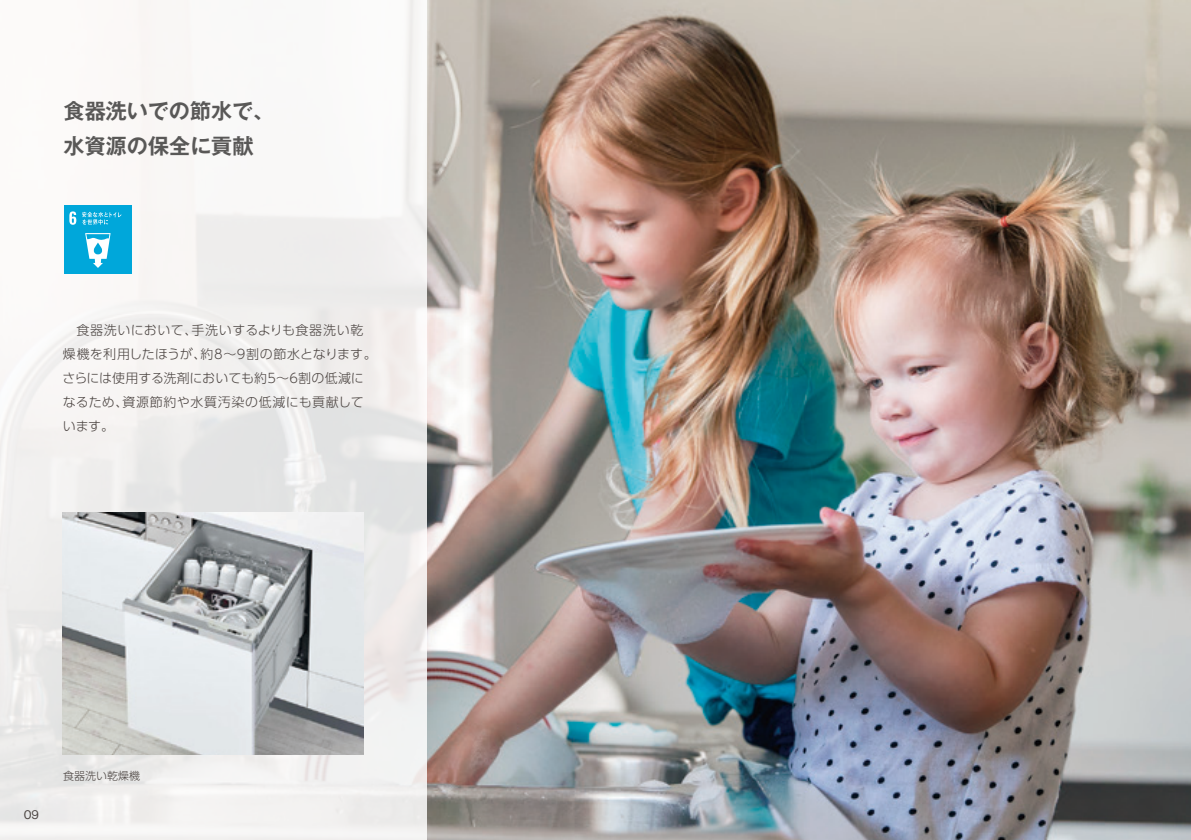
<style>
.page{position:relative;width:1191px;height:840px;background:#fff}
.page>*{position:absolute;margin:0;border:0;box-sizing:border-box;transform-origin:0 0}
.t1{font:700 21.2px/35.2px "Gothic MB101 Pro De";color:#595857}
.t2{font:300 13px/24px "UD Shin Go Pro";letter-spacing:.02em;color:#4b4441}
.t3{font:12.6px "N Haas Grotesk DS Pro 55 Rg";color:#4b4441}
.t4{font:300 11px "UD Shin Go Pro";color:#4b4441}
</style>
<div class="page">
<img style="left:427px;top:0;width:764px;height:839px">
<svg style="left:0;top:0;width:427px;height:839px;fill:#f4f3f2"></svg>
<div style="left:64px;top:205px;width:68px;height:68px;background:#00a7da"></div>
<svg style="left:69px;top:211px;width:7px;height:14px"></svg>
<svg style="left:85px;top:233px;width:26px;height:35px"></svg>
<svg style="left:82px;top:212px;width:39px;height:12px"></svg>
<img style="left:63px;top:512px;width:301px;height:242px">
<h1 class="t1" style="left:64px;top:90px;width:212px">食器洗いでの節水で、水資源の保全に貢献</h1>
<p class="t2" style="left:63px;top:317px;width:315px;text-indent:14px">食器洗いにおいて、手洗いするよりも食器洗い乾燥機を利用したほうが、約8～9割の節水となります。さらには使用する洗剤においても約5～6割の低減になるため、資源節約や水質汚染の低減にも貢献しています。</p>
<p class="t3" style="left:24px;top:807px;width:17px">09</p>
<p class="t4" style="left:63px;top:766px;width:78px">食器洗い乾燥機</p>
</div>
